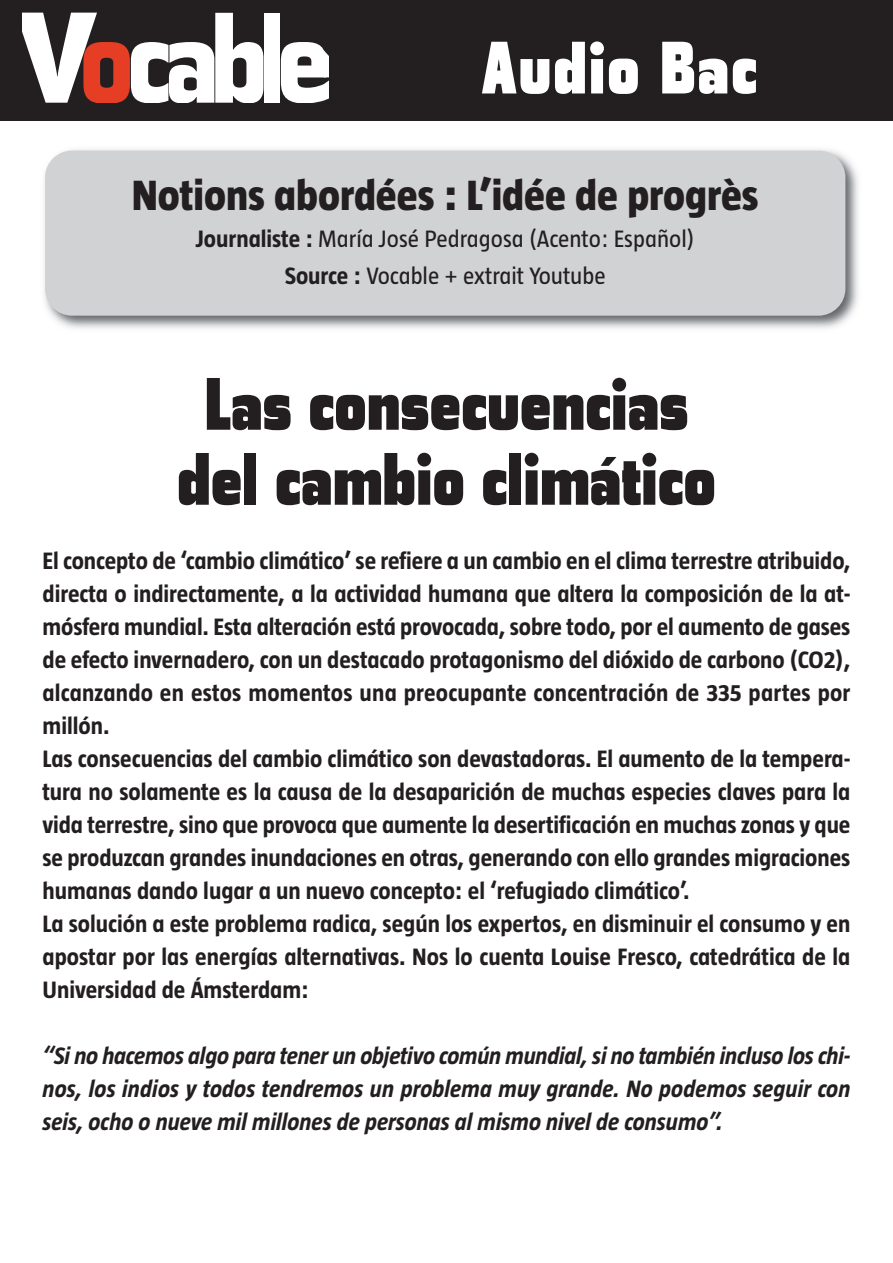
<style>
.page{position:relative;width:893px;height:1263px;background:#fff}
.page>*{position:absolute;margin:0;border:0;box-sizing:border-box;transform-origin:0 0}
.t1{font:900 expanded 75px/75px "Tasse";color:#231f20;text-align:center}
.t2{font:900 expanded 75px "Tasse";letter-spacing:.025em;color:#fff}
.t3{font:800 43.35px "Taz";color:#231f20}
.t4{font:700 24.3px/33px "Taz";color:#231f20}
.t5{font:italic 700 24.3px/33px "Taz";color:#231f20;text-align:justify}
.t6{font:24.3px/37px "Taz";color:#231f20;text-align:center}
.s1{font-weight:700}
</style>
<div class="page">
<div style="left:0;top:0;width:893px;height:121px;background:#231f20"></div>
<svg style="left:23px;top:13px;width:240px;height:89px"></svg>
<div style="left:264px;top:13px;width:16px;height:89px;background:#fff"></div>
<svg style="left:281px;top:42px;width:48px;height:60px"></svg>
<img style="left:44px;top:149px;width:815px;height:180px">
<div style="left:45px;top:151px;width:800px;height:165px;background:#d1d2d4;border-radius:27px"></div>
<h1 class="t2" style="left:481px;top:24px;width:277px">Audio Bac</h1>
<h2 class="t3" style="left:132px;top:172px;width:628px">Notions abordées : L’idée de progrès</h2>
<p class="t6" style="left:196px;top:220px;width:501px"><span class="s1">Journaliste :</span> María José Pedragosa (Acento: Español)<br><span class="s1">Source :</span> Vocable + extrait Youtube</p>
<h1 class="t1" style="left:177px;top:366px;width:540px">Las consecuencias del cambio climático</h1>
<p class="t4" style="left:43px;top:544px;width:809px">El concepto de ‘cambio climático’ se refiere a un cambio en el clima terrestre atribuido, directa o indirectamente, a la actividad humana que altera la composición de la at&shy;mósfera mundial. Esta alteración está provocada, sobre todo, por el aumento de gases de efecto invernadero, con un destacado protagonismo del dióxido de carbono (CO2), alcanzando en estos momentos una preocupante concentración de 335 partes por millón.<br>Las consecuencias del cambio climático son devastadoras. El aumento de la tempera&shy;tura no solamente es la causa de la desaparición de muchas especies claves para la vida terrestre, sino que provoca que aumente la desertificación en muchas zonas y que se produzcan grandes inundaciones en otras, generando con ello grandes migraciones humanas dando lugar a un nuevo concepto: el ‘refugiado climático’.<br>La solución a este problema radica, según los expertos, en disminuir el consumo y en apostar por las energías alternativas. Nos lo cuenta Louise Fresco, catedrática de la Universidad de Ámsterdam:</p>
<p class="t5" style="left:42px;top:1039px;width:809px">“Si no hacemos algo para tener un objetivo común mundial, si no también incluso los chi&shy;nos, los indios y todos tendremos un problema muy grande. No podemos seguir con seis, ocho o nueve mil millones de personas al mismo nivel de consumo”.</p>
</div>
